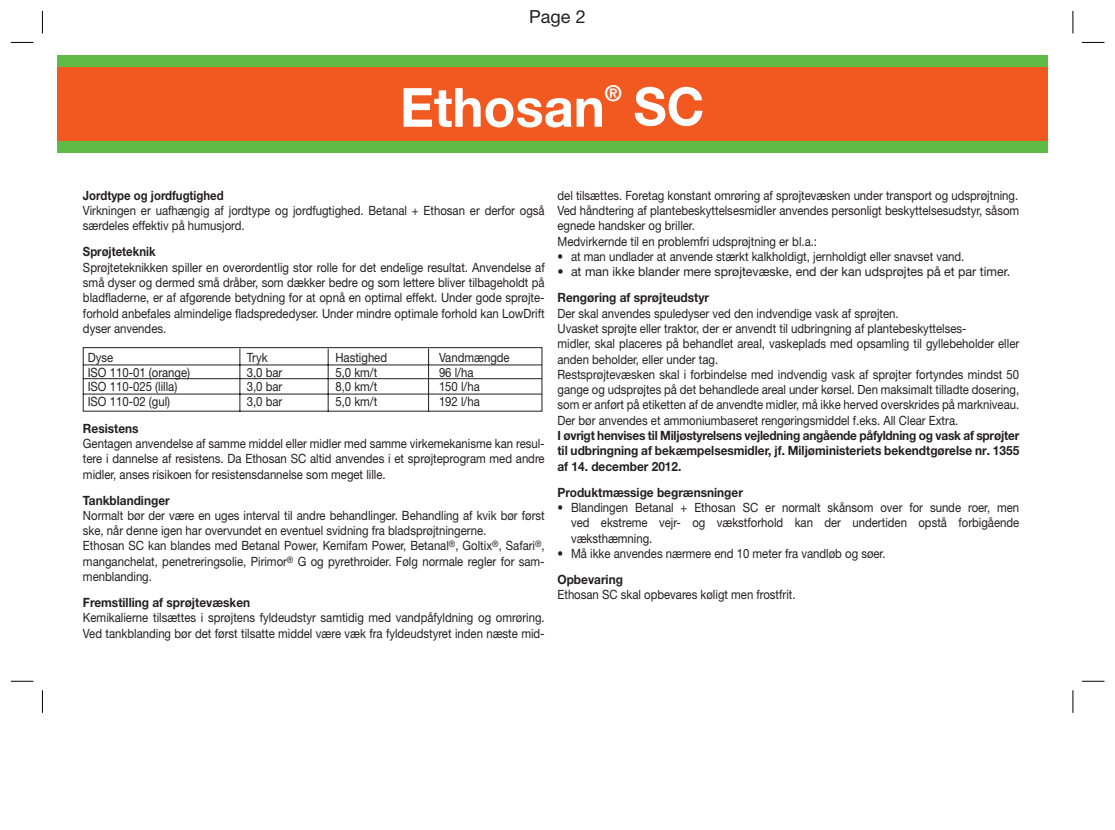
<style>
.page{position:relative;width:1115px;height:830px;background:#fff}
.page>*{position:absolute;margin:0;border:0;box-sizing:border-box;transform-origin:0 0}
.t1{font:700 54px "Helvetica Neue";color:#fff}
.t2{font:700 52.5px "Helvetica Neue";color:#fff}
.t3{font:700 21.9px "Helvetica Neue";color:#fff}
.t4{font:18px "Helvetica Neue";color:#231f20}
.t5{font:12.75px/15.3px "Helvetica Neue";color:#231f20;scale:.89 1}
.t6{font:700 12.75px/15.3px "Helvetica Neue";color:#231f20;text-align:justify;scale:.93 1}
.t7{font:12.75px "Helvetica Neue";color:#231f20}
.t8{font:700 12.75px "Helvetica Neue";color:#231f20;scale:.89 1}
</style>
<div class="page">
<svg style="left:1072px;top:690px;width:1px;height:22px"></svg>
<svg style="left:1072px;top:11px;width:1px;height:22px"></svg>
<svg style="left:42px;top:690px;width:1px;height:22px"></svg>
<svg style="left:42px;top:11px;width:1px;height:22px"></svg>
<svg style="left:1082px;top:680px;width:21px;height:1px"></svg>
<svg style="left:11px;top:680px;width:22px;height:1px"></svg>
<svg style="left:1081px;top:42px;width:22px;height:1px"></svg>
<svg style="left:11px;top:42px;width:22px;height:1px"></svg>
<svg style="left:83px;top:347px;width:459px;height:64px"></svg>
<div style="left:58px;top:67px;width:989px;height:74px;background:#f15921"></div>
<div style="left:58px;top:55px;width:989px;height:12px;background:#60bb46"></div>
<div style="left:58px;top:141px;width:989px;height:11px;background:#60bb46"></div>
<h3 class="t4" style="left:529px;top:10px;width:58px">Page 2</h3>
<h1 class="t1" style="left:400px;top:88px;width:206px">Ethosan</h1>
<h3 class="t3" style="left:604px;top:85px;width:18px">®</h3>
<h2 class="t2" style="left:633px;top:88px;width:72px">SC</h2>
<p class="t8" style="left:83px;top:191px;width:159px">Jordtype og jordfugtighed</p>
<p class="t5" style="left:83px;top:204px;width:520px">Virkningen er uafhængig af jordtype og jordfugtighed. Betanal + Ethosan er derfor også særdeles effektiv på humusjord.</p>
<p class="t8" style="left:83px;top:247px;width:83px">Sprøjteteknik</p>
<p class="t5" style="left:83px;top:260px;width:520px;text-align:justify">Sprøjteteknikken spiller en overordentlig stor rolle for det endelige resultat. Anvendelse af små dyser og dermed små dråber, som dækker bedre og som lettere bliver tilbageholdt på bladfladerne, er af afgørende betydning for at opnå en optimal effekt. Under gode sprøjte&shy;forhold anbefales almindelige fladsprededyser. Under mindre optimale forhold kan LowDrift dyser anvendes.</p>
<p class="t5" style="left:88px;top:351px;width:30px">Dyse</p>
<p class="t5" style="left:247px;top:351px;width:25px">Tryk</p>
<p class="t5" style="left:335px;top:351px;width:60px">Hastighed</p>
<p class="t5" style="left:439px;top:351px;width:81px">Vandmængde</p>
<p class="t5" style="left:88px;top:365px;width:117px">ISO 110-01 (orange)</p>
<p class="t5" style="left:247px;top:365px;width:41px">3,0 bar</p>
<p class="t5" style="left:335px;top:365px;width:49px">5,0 km/t</p>
<p class="t5" style="left:439px;top:365px;width:40px">96 l/ha</p>
<p class="t5" style="left:88px;top:380px;width:102px">ISO 110-025 (lilla)</p>
<p class="t5" style="left:247px;top:380px;width:41px">3,0 bar</p>
<p class="t5" style="left:335px;top:380px;width:49px">8,0 km/t</p>
<p class="t5" style="left:439px;top:380px;width:47px">150 l/ha</p>
<p class="t5" style="left:88px;top:394px;width:94px">ISO 110-02 (gul)</p>
<p class="t5" style="left:247px;top:394px;width:41px">3,0 bar</p>
<p class="t5" style="left:335px;top:394px;width:49px">5,0 km/t</p>
<p class="t5" style="left:439px;top:394px;width:47px">192 l/ha</p>
<p class="t6" style="left:83px;top:421px;width:61px">Resistens</p>
<p class="t5" style="left:83px;top:437px;width:520px;text-align:justify">Gentagen anvendelse af samme middel eller midler med samme virkemekanisme kan resul&shy;tere i dannelse af resistens. Da Ethosan SC altid anvendes i et sprøjteprogram med andre midler, anses risikoen for resistensdannelse som meget lille.</p>
<p class="t6" style="left:83px;top:493px;width:95px">Tankblandinger</p>
<p class="t5" style="left:83px;top:508px;width:520px">Normalt bør der være en uges interval til andre behandlinger. Behandling af kvik bør først ske, når denne igen har overvundet en eventuel svidning fra bladsprøjtningerne.<br>Ethosan SC kan blandes med Betanal Power, Kemifam Power, Betanal<sup>®</sup>, Goltix<sup>®</sup>, Safari<sup>®</sup>, manganchelat, penetreringsolie, Pirimor<sup>®</sup> G og pyrethroider. Følg normale regler for sam&shy;menblanding.</p>
<p class="t6" style="left:83px;top:595px;width:181px">Fremstilling af sprøjtevæsken</p>
<p class="t5" style="left:83px;top:611px;width:520px">Kemikalierne tilsættes i sprøjtens fyldeudstyr samtidig med vandpåfyldning og omrøring.<br>Ved tankblanding bør det først tilsatte middel være væk fra fyldeudstyret inden næste mid-</p>
<p class="t5" style="left:557px;top:189px;width:520px">del tilsættes. Foretag konstant omrøring af sprøjtevæsken under transport og udsprøjtning.<br>Ved håndtering af plantebeskyttelsesmidler anvendes personligt beskyttelsesudstyr, såsom egnede handsker og briller.<br>Medvirkernde til en problemfri udsprøjtning er bl.a.:</p>
<p class="t5" style="left:557px;top:250px;width:458px">• at man undlader at anvende stærkt kalkholdigt, jernholdigt eller snavset vand.</p>
<p class="t7" style="left:557px;top:267px;width:454px">• at man ikke blander mere sprøjtevæske, end der kan udsprøjtes på et par timer.</p>
<p class="t6" style="left:557px;top:291px;width:164px">Rengøring af sprøjteudstyr</p>
<p class="t5" style="left:557px;top:306px;width:520px">Der skal anvendes spuledyser ved den indvendige vask af sprøjten.<br>Uvasket sprøjte eller traktor, der er anvendt til udbringning af plantebeskyttelses-<br>midler, skal placeres på behandlet areal, vaskeplads med opsamling til gyllebeholder eller anden beholder, eller under tag.<br>Restsprøjtevæsken skal i forbindelse med indvendig vask af sprøjter fortyndes mindst 50 gange og udsprøjtes på det behandlede areal under kørsel. Den maksimalt tilladte dosering, som er anført på etiketten af de anvendte midler, må ikke herved overskrides på markniveau.<br>Der bør anvendes et ammoniumbaseret rengøringsmiddel f.eks. All Clear Extra.</p>
<p class="t6" style="left:557px;top:429px;width:498px">I øvrigt henvises til Miljøstyrelsens vejledning angående påfyldning og vask af sprøjter til udbringning af bekæmpelsesmidler, jf. Miljøministeriets bekendtgørelse nr. 1355 af 14. december 2012.</p>
<p class="t6" style="left:557px;top:485px;width:201px">Produktmæssige begrænsninger</p>
<p class="t5" style="left:571px;top:500px;width:505px;text-align:justify;text-indent:-14px">• Blandingen Betanal + Ethosan SC er normalt skånsom over for sunde roer, men ved ekstreme vejr- og vækstforhold kan der undertiden opstå forbigående væksthæmning.</p>
<p class="t5" style="left:557px;top:546px;width:370px">• Må ikke anvendes nærmere end 10 meter fra vandløb og søer.</p>
<p class="t6" style="left:557px;top:572px;width:72px">Opbevaring</p>
<p class="t5" style="left:557px;top:587px;width:269px">Ethosan SC skal opbevares køligt men frostfrit.</p>
</div>
